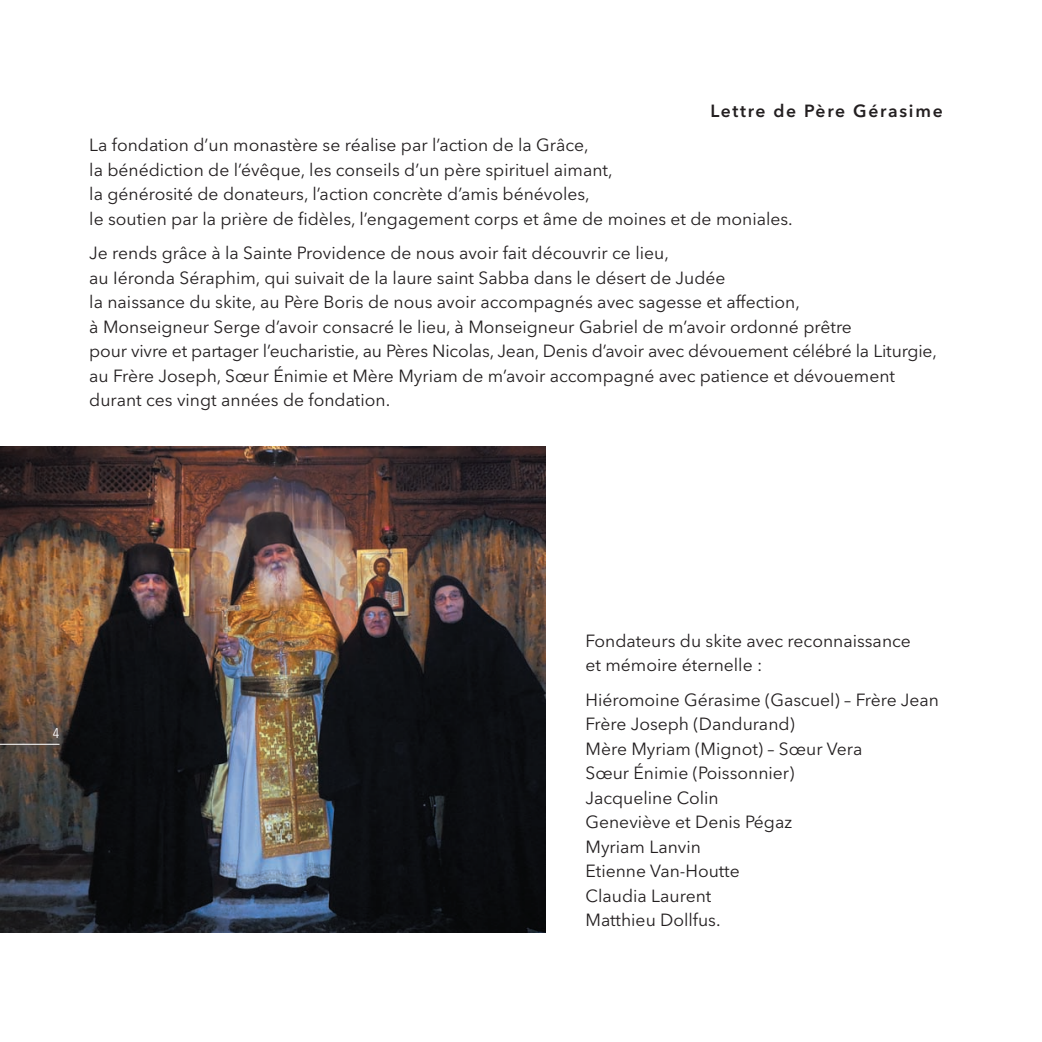
<style>
.page{position:relative;width:1042px;height:1042px;background:#fff}
.page>*{position:absolute;margin:0;border:0;box-sizing:border-box;transform-origin:0 0}
.t1{font:17.5px/24.5px "Avenir Next";color:#231f20}
.t2{font:600 17.5px "Avenir Next";letter-spacing:.1em;color:#231f20}
.t3{font:14px "Avenir Next Condensed";color:#fff}
</style>
<div class="page">
<img style="left:0;top:446px;width:546px;height:487px">
<hr style="left:0;top:744px;width:60px;height:1px;background:#fff">
<p class="t2" style="left:710px;top:96px;width:234px">Lettre de Père Gérasime</p>
<p class="t1" style="left:89px;top:132px;width:705px">La fondation d’un monastère se réalise par l’action de la Grâce,<br>la bénédiction de l’évêque, les conseils d’un père spirituel aimant,<br>la générosité de donateurs, l’action concrète d’amis bénévoles,<br>le soutien par la prière de fidèles, l’engagement corps et âme de moines et de moniales.</p>
<p class="t1" style="left:89px;top:240px;width:849px">Je rends grâce à la Sainte Providence de nous avoir fait découvrir ce lieu,<br>au Iéronda Séraphim, qui suivait de la laure saint Sabba dans le désert de Judée<br>la naissance du skite, au Père Boris de nous avoir accompagnés avec sagesse et affection,<br>à Monseigneur Serge d’avoir consacré le lieu, à Monseigneur Gabriel de m’avoir ordonné prêtre<br>pour vivre et partager l’eucharistie, au Pères Nicolas, Jean, Denis d’avoir avec dévouement célébré la Liturgie, au Frère Joseph, Sœur Énimie et Mère Myriam de m’avoir accompagné avec patience et dévouement durant ces vingt années de fondation.</p>
<p class="t3" style="left:53px;top:721px;width:8px">4</p>
<p class="t1" style="left:585px;top:628px;width:327px">Fondateurs du skite avec reconnaissance et mémoire éternelle :</p>
<p class="t1" style="left:585px;top:687px;width:355px">Hiéromoine Gérasime (Gascuel) – Frère Jean<br>Frère Joseph (Dandurand)<br>Mère Myriam (Mignot) – Sœur Vera<br>Sœur Énimie (Poissonnier)<br>Jacqueline Colin<br>Geneviève et Denis Pégaz<br>Myriam Lanvin<br>Etienne Van-Houtte<br>Claudia Laurent<br>Matthieu Dollfus.</p>
</div>
